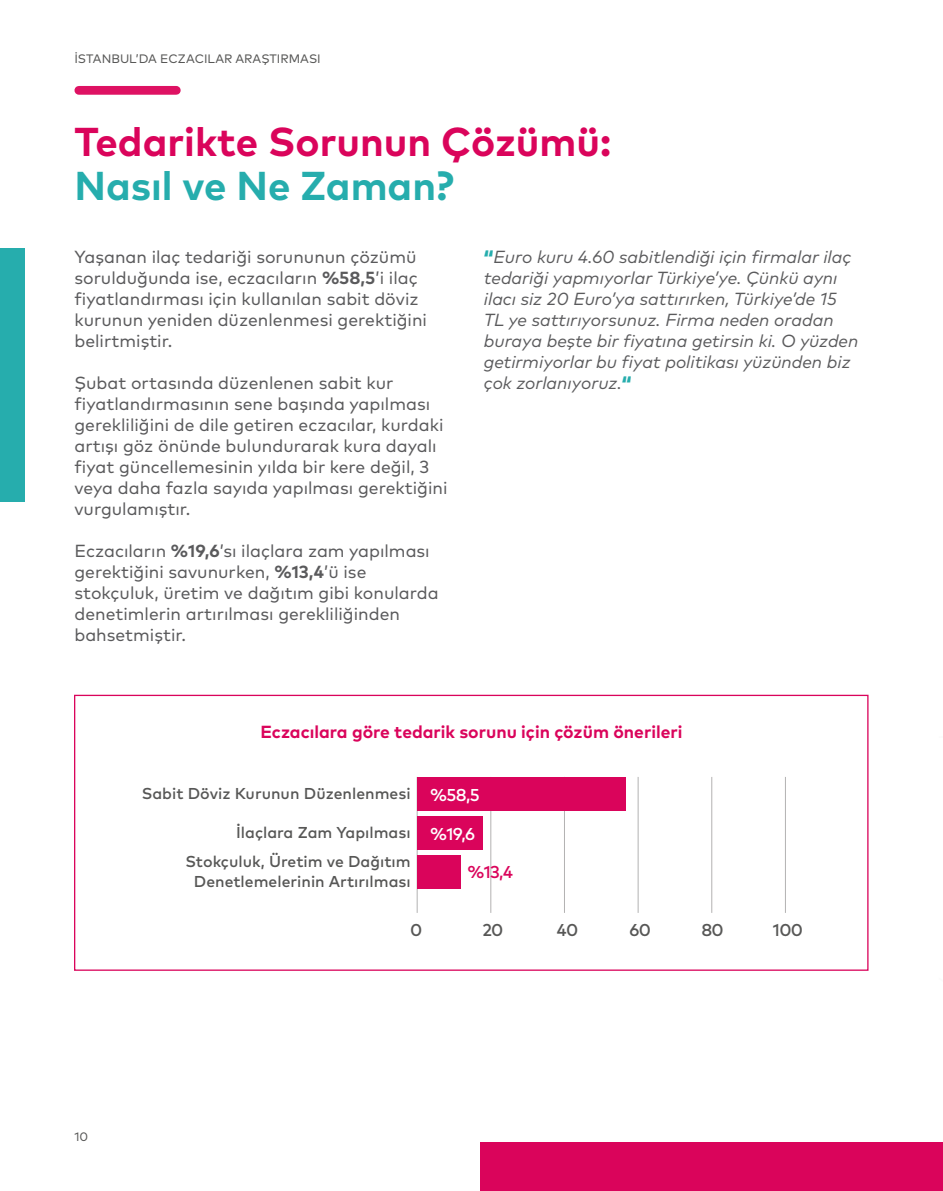
<style>
.page{position:relative;width:943px;height:1191px;background:#fff}
.page>*{position:absolute;margin:0;border:0;box-sizing:border-box;transform-origin:0 0}
.t1{font:700 40.25px "Mark Pro";color:#da045b}
.t2{font:700 40.25px "Mark Pro";color:#26adad}
.t3{font:17.5px/21px "Mark Pro";color:#5a5a5c}
.t4{font:italic 17.5px/21px "Mark Pro";color:#5a5a5c}
.t5{font:700 17.5px "Mark Pro";color:#da045b}
.t6{font:500 17.15px "Mark Pro";letter-spacing:-.04em;color:#575756}
.t7{font:500 17.15px "Mark Pro";color:#fff}
.t8{font:500 17.15px "Mark Pro";color:#da045b}
.t9{font:500 15.75px/29.4px "Mark Pro";color:#575756;text-align:right}
.t10{font:12.25px "Mark Pro";color:#575756}
.s1{font-weight:700}
.s2{font-weight:900;font-style:normal;color:#26adad}
</style>
<div class="page">
<div style="left:79px;top:86px;width:97px;height:9px;background:#de1263"></div>
<div style="left:0;top:248px;width:25px;height:253px;background:#26adad"></div>
<div style="left:480px;top:1142px;width:463px;height:49px;background:#da045b"></div>
<hr style="left:490px;top:777px;width:1px;height:136px;background:#b3b2b2">
<hr style="left:417px;top:777px;width:1px;height:136px;background:#b3b2b2">
<hr style="left:711px;top:777px;width:1px;height:136px;background:#b3b2b2">
<hr style="left:785px;top:777px;width:1px;height:136px;background:#b3b2b2">
<hr style="left:564px;top:777px;width:1px;height:136px;background:#b3b2b2">
<hr style="left:638px;top:777px;width:1px;height:136px;background:#b3b2b2">
<div style="left:416px;top:777px;width:209px;height:34px;background:#da045b"></div>
<div style="left:416px;top:816px;width:66px;height:34px;background:#da045b"></div>
<div style="left:416px;top:855px;width:44px;height:34px;background:#da045b"></div>
<p class="t10" style="left:74px;top:49px;width:248px">İSTANBUL’DA ECZACILAR ARAŞTIRMASI</p>
<h1 class="t1" style="left:74px;top:111px;width:538px">Tedarikte Sorunun Çözümü:</h1>
<h1 class="t2" style="left:74px;top:155px;width:381px">Nasıl ve Ne Zaman?</h1>
<p class="t3" style="left:74px;top:245px;width:354px">Yaşanan ilaç tedariği sorununun çözümü sorulduğunda ise, eczacıların <span class="s1">%58,5</span>’i ilaç fiyatlandırması için kullanılan sabit döviz kurunun yeniden düzenlenmesi gerektiğini belirtmiştir.</p>
<p class="t3" style="left:74px;top:371px;width:374px">Şubat ortasında düzenlenen sabit kur fiyatlandırmasının sene başında yapılması gerekliliğini de dile getiren eczacılar, kurdaki artışı göz önünde bulundurarak kura dayalı fiyat güncellemesinin yılda bir kere değil, 3 veya daha fazla sayıda yapılması gerektiğini vurgulamıştır.</p>
<p class="t3" style="left:74px;top:539px;width:366px">Eczacıların <span class="s1">%19,6</span>’sı ilaçlara zam yapılması gerektiğini savunurken, <span class="s1">%13,4</span>’ü ise stokçuluk, üretim ve dağıtım gibi konularda denetimlerin artırılması gerekliliğinden bahsetmiştir.</p>
<p class="t4" style="left:484px;top:245px;width:376px"><span class="s2">“</span>Euro kuru 4.60 sabitlendiği için firmalar ilaç tedariği yapmıyorlar Türkiye’ye. Çünkü aynı ilacı siz 20 Euro’ya sattırırken, Türkiye’de 15<br>TL ye sattırıyorsunuz. Firma neden oradan buraya beşte bir fiyatına getirsin ki. O yüzden getirmiyorlar bu fiyat politikası yüzünden biz çok zorlanıyoruz.<span class="s2">“</span></p>
<p class="t5" style="left:260px;top:719px;width:423px">Eczacılara göre tedarik sorunu için çözüm önerileri</p>
<p class="t9" style="left:142px;top:777px;width:270px">Sabit Döviz Kurunun Düzenlenmesi</p>
<p class="t9" style="left:185px;top:816px;width:227px">İlaçlara Zam Yapılması<br>Stokçuluk, Üretim ve Dağıtım</p>
<p class="t9" style="left:194px;top:865px;width:218px">Denetlemelerinin Artırılması</p>
<p class="t7" style="left:430px;top:782px;width:51px">%58,5</p>
<p class="t7" style="left:430px;top:821px;width:47px">%19,6</p>
<p class="t8" style="left:467px;top:859px;width:47px">%13,4</p>
<p class="t10" style="left:74px;top:1127px;width:15px">10</p>
<p class="t6" style="left:410px;top:917px;width:14px">0</p>
<p class="t6" style="left:482px;top:917px;width:23px">20</p>
<p class="t6" style="left:557px;top:917px;width:23px">40</p>
<p class="t6" style="left:629px;top:917px;width:23px">60</p>
<p class="t6" style="left:701px;top:917px;width:24px">80</p>
<p class="t6" style="left:773px;top:917px;width:32px">100</p>
</div>
